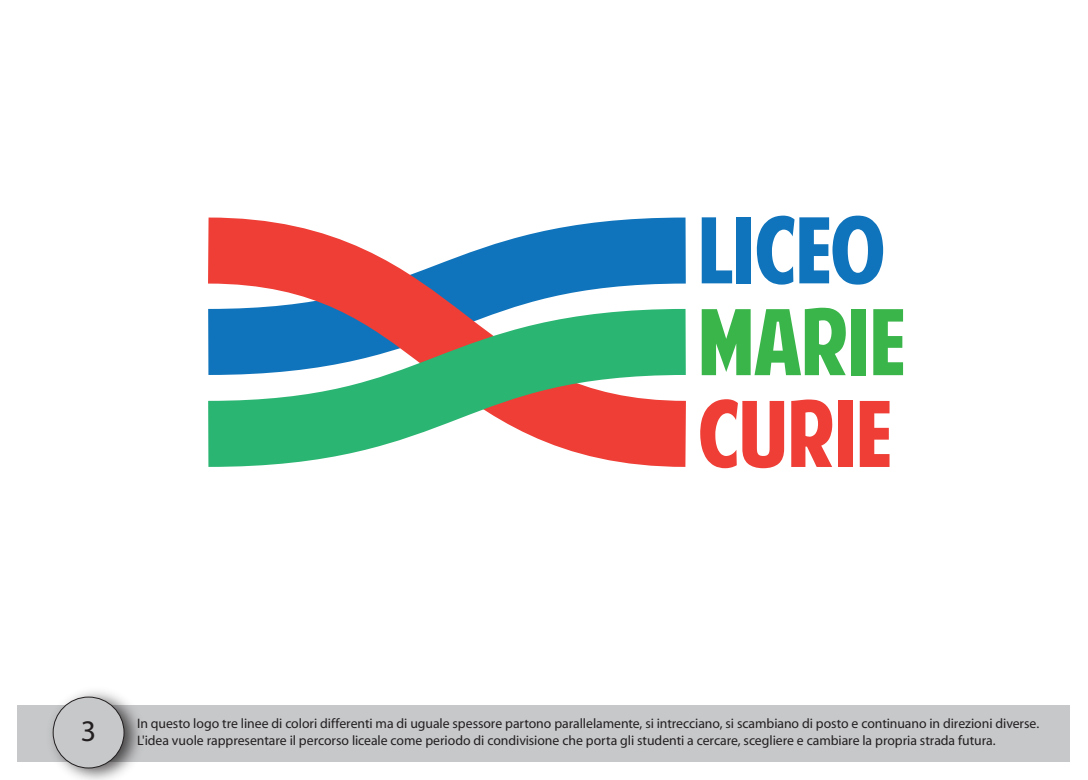
<style>
.page{position:relative;width:1088px;height:780px;background:#fff}
.page>*{position:absolute;margin:0;border:0;box-sizing:border-box;transform-origin:0 0}
.t1{font:90.75px "American Purpose";letter-spacing:-.01em;color:#1074bc}
.t2{font:90.75px "American Purpose";letter-spacing:-.01em;color:#3ab54a}
.t3{font:90.75px "American Purpose";letter-spacing:-.005em;color:#ee3e35}
.t4{font:30px "Myriad";color:#231f20}
.t5{font:13.75px/16.5px "Myriad";letter-spacing:-.005em;color:#231f20}
</style>
<div class="page">
<div style="left:18px;top:705px;width:1052px;height:57px;background:#c7c8ca"></div>
<img style="left:52px;top:691px;width:88px;height:89px">
<div style="left:53px;top:697px;width:71px;height:71px;background:#c7c8ca;border-radius:50%"></div>
<div style="left:53px;top:696px;width:71px;height:72px;border:1px solid #231f20;border-radius:50%"></div>
<svg style="left:208px;top:217px;width:478px;height:59px"></svg>
<svg style="left:208px;top:276px;width:478px;height:191px"></svg>
<h1 class="t1" style="left:698px;top:215px;width:189px">LICEO</h1>
<h1 class="t2" style="left:698px;top:306px;width:209px">MARIE</h1>
<h1 class="t3" style="left:698px;top:398px;width:195px">CURIE</h1>
<h2 class="t4" style="left:81px;top:716px;width:17px">3</h2>
<p class="t5" style="left:137px;top:715px;width:903px">In questo logo tre linee di colori differenti ma di uguale spessore partono parallelamente, si intrecciano, si scambiano di posto e continuano in direzioni diverse.<br>L'idea vuole rappresentare il percorso liceale come periodo di condivisione che porta gli studenti a cercare, scegliere e cambiare la propria strada futura.</p>
</div>
